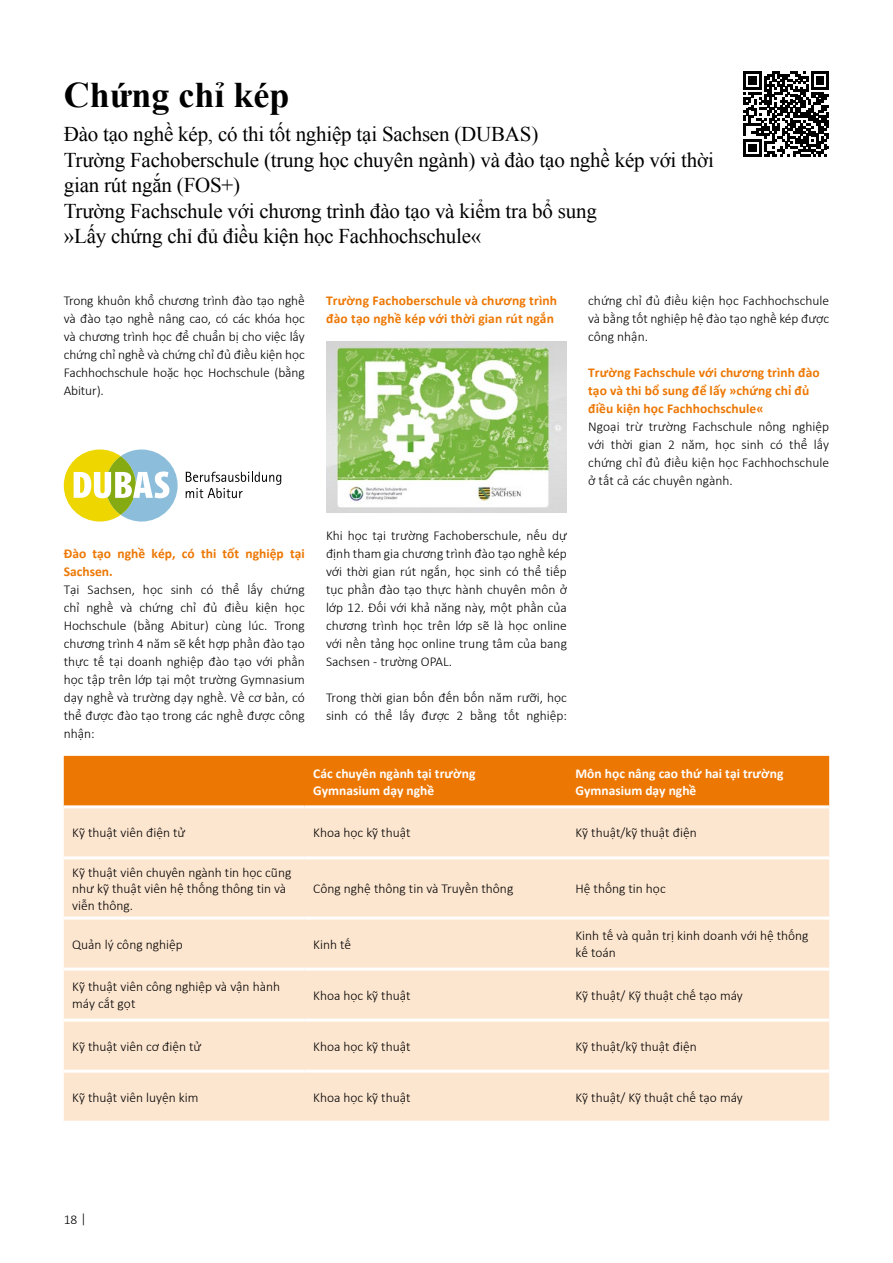
<style>
.page{position:relative;width:893px;height:1263px;background:#fff}
.page>*{position:absolute;margin:0;border:0;box-sizing:border-box;transform-origin:0 0}
.Headline_Innen{font:700 36px "Times New Roman";color:#000}
.Subline_Innen{font:21px/25.5px "Times New Roman";letter-spacing:-.01em;color:#000}
.Fließtext_9pt{font:300 13.5px/18px "Calibri";color:#000;text-align:justify}
.Fließtext_9pt-2{font:700 13.5px/18px "Calibri";letter-spacing:.005em;color:#ed7703}
.Fließtext_9pt-3{font:700 13.5px/16.2px "Calibri";color:#fff}
</style>
<div class="page">
<svg style="left:186px;top:472px;width:95px;height:26px"></svg>
<svg style="left:64px;top:449px;width:114px;height:72px"></svg>
<div style="left:64px;top:756px;width:765px;height:49px;background:#ed7703"></div>
<div style="left:64px;top:808px;width:765px;height:313px;background:#fde6d0"></div>
<hr style="left:64px;top:856px;width:241px;height:3px;background:#fff">
<hr style="left:305px;top:856px;width:262px;height:3px;background:#fff">
<hr style="left:567px;top:856px;width:262px;height:3px;background:#fff">
<hr style="left:64px;top:916px;width:241px;height:3px;background:#fff">
<hr style="left:305px;top:916px;width:262px;height:3px;background:#fff">
<hr style="left:567px;top:916px;width:262px;height:3px;background:#fff">
<hr style="left:64px;top:967px;width:241px;height:3px;background:#fff">
<hr style="left:305px;top:967px;width:262px;height:3px;background:#fff">
<hr style="left:567px;top:967px;width:262px;height:3px;background:#fff">
<hr style="left:64px;top:1018px;width:241px;height:3px;background:#fff">
<hr style="left:305px;top:1018px;width:262px;height:3px;background:#fff">
<hr style="left:567px;top:1018px;width:262px;height:3px;background:#fff">
<hr style="left:64px;top:1070px;width:241px;height:3px;background:#fff">
<hr style="left:305px;top:1070px;width:262px;height:3px;background:#fff">
<hr style="left:567px;top:1070px;width:262px;height:3px;background:#fff">
<img style="left:326px;top:342px;width:241px;height:170px">
<svg style="left:743px;top:71px;width:86px;height:86px"></svg>
<h1 class="Headline_Innen" style="left:64px;top:70px;width:227px">Chứng chỉ kép</h1>
<h2 class="Subline_Innen" style="left:64px;top:121px;width:476px">Đào tạo nghề kép, có thi tốt nghiệp tại Sachsen (DUBAS)</h2>
<h2 class="Subline_Innen" style="left:64px;top:147px;width:652px">Trường Fachoberschule (trung học chuyên ngành) và đào tạo nghề kép với thời gian rút ngắn (FOS+)</h2>
<h2 class="Subline_Innen" style="left:64px;top:198px;width:535px">Trường Fachschule với chương trình đào tạo và kiểm tra bổ sung</h2>
<h2 class="Subline_Innen" style="left:64px;top:223px;width:419px">»Lấy chứng chỉ đủ điều kiện học Fachhochschule«</h2>
<p class="Fließtext_9pt" style="left:64px;top:292px;width:242px">Trong khuôn khổ chương trình đào tạo nghề và đào tạo nghề nâng cao, có các khóa học và chương trình học để chuẩn bị cho việc lấy chứng chỉ nghề và chứng chỉ đủ điều kiện học Fachhochschule hoặc học Hochschule (bằng Abitur).</p>
<p class="Fließtext_9pt-2" style="left:326px;top:292px;width:233px">Trường Fachoberschule và chương trình đào tạo nghề kép với thời gian rút ngắn</p>
<p class="Fließtext_9pt" style="left:588px;top:292px;width:242px">chứng chỉ đủ điều kiện học Fachhochschule và bằng tốt nghiệp hệ đào tạo nghề kép được công nhận.</p>
<p class="Fließtext_9pt-2" style="left:588px;top:364px;width:233px">Trường Fachschule với chương trình đào tạo và thi bổ sung để lấy »chứng chỉ đủ điều kiện học Fachhochschule«</p>
<p class="Fließtext_9pt" style="left:588px;top:418px;width:242px">Ngoại trừ trường Fachschule nông nghiệp với thời gian 2 năm, học sinh có thể lấy chứng chỉ đủ điều kiện học Fachhochschule ở tất cả các chuyên ngành.</p>
<p class="Fließtext_9pt-2" style="left:64px;top:544px;width:242px">Đào tạo nghề kép, có thi tốt nghiệp tại<br>Sachsen.</p>
<p class="Fließtext_9pt" style="left:64px;top:580px;width:242px">Tại Sachsen, học sinh có thể lấy chứng chỉ nghề và chứng chỉ đủ điều kiện học Hochschule (bằng Abitur) cùng lúc. Trong chương trình 4 năm sẽ kết hợp phần đào tạo thực tế tại doanh nghiệp đào tạo với phần học tập trên lớp tại một trường Gymnasium dạy nghề và trường dạy nghề. Về cơ bản, có thể được đào tạo trong các nghề được công nhận:</p>
<p class="Fließtext_9pt" style="left:326px;top:526px;width:242px">Khi học tại trường Fachoberschule, nếu dự định tham gia chương trình đào tạo nghề kép với thời gian rút ngắn, học sinh có thể tiếp tục phần đào tạo thực hành chuyên môn ở lớp 12. Đối với khả năng này, một phần của chương trình học trên lớp sẽ là học online với nền tảng học online trung tâm của bang Sachsen - trường OPAL.</p>
<p class="Fließtext_9pt" style="left:326px;top:688px;width:242px">Trong thời gian bốn đến bốn năm rưỡi, học sinh có thể lấy được 2 bằng tốt nghiệp:</p>
<p class="Fließtext_9pt-3" style="left:313px;top:766px;width:164px">Các chuyên ngành tại trường<br>Gymnasium dạy nghề</p>
<p class="Fließtext_9pt-3" style="left:575px;top:766px;width:209px">Môn học nâng cao thứ hai tại trường<br>Gymnasium dạy nghề</p>
<p class="Fließtext_9pt" style="left:72px;top:824px;width:115px">Kỹ thuật viên điện tử</p>
<p class="Fließtext_9pt" style="left:313px;top:824px;width:99px">Khoa học kỹ thuật</p>
<p class="Fließtext_9pt" style="left:575px;top:824px;width:123px">Kỹ thuật/kỹ thuật điện</p>
<p class="Fließtext_9pt" style="left:72px;top:864px;width:221px;line-height:16.5px;text-align:left">Kỹ thuật viên chuyên ngành tin học cũng như kỹ thuật viên hệ thống thông tin và viễn thông.</p>
<p class="Fließtext_9pt" style="left:313px;top:879px;width:202px">Công nghệ thông tin và Truyền thông</p>
<p class="Fließtext_9pt" style="left:575px;top:879px;width:92px">Hệ thống tin học</p>
<p class="Fließtext_9pt" style="left:72px;top:935px;width:112px">Quản lý công nghiệp</p>
<p class="Fließtext_9pt" style="left:313px;top:935px;width:39px">Kinh tế</p>
<p class="Fließtext_9pt" style="left:575px;top:927px;width:235px;line-height:16.5px">Kinh tế và quản trị kinh doanh với hệ thống kế toán</p>
<p class="Fließtext_9pt" style="left:72px;top:978px;width:209px;line-height:16.5px">Kỹ thuật viên công nghiệp và vận hành máy cắt gọt</p>
<p class="Fließtext_9pt" style="left:313px;top:986px;width:99px">Khoa học kỹ thuật</p>
<p class="Fließtext_9pt" style="left:575px;top:986px;width:169px">Kỹ thuật/ Kỹ thuật chế tạo máy</p>
<p class="Fließtext_9pt" style="left:72px;top:1037px;width:131px">Kỹ thuật viên cơ điện tử</p>
<p class="Fließtext_9pt" style="left:313px;top:1037px;width:99px">Khoa học kỹ thuật</p>
<p class="Fließtext_9pt" style="left:575px;top:1037px;width:123px">Kỹ thuật/kỹ thuật điện</p>
<p class="Fließtext_9pt" style="left:72px;top:1088px;width:128px">Kỹ thuật viên luyện kim</p>
<p class="Fließtext_9pt" style="left:313px;top:1088px;width:99px">Khoa học kỹ thuật</p>
<p class="Fließtext_9pt" style="left:575px;top:1088px;width:169px">Kỹ thuật/ Kỹ thuật chế tạo máy</p>
<p class="Fließtext_9pt" style="left:64px;top:1210px;width:24px">18 |</p>
</div>
